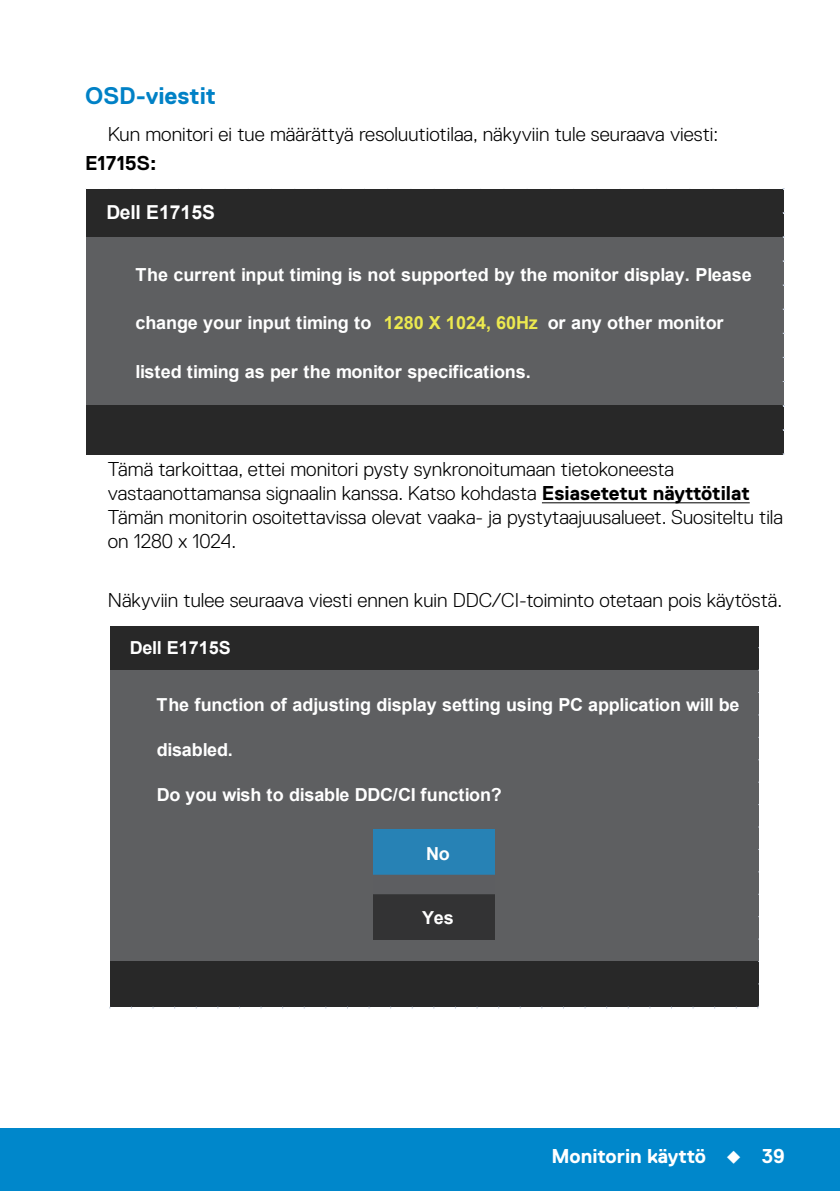
<style>
.page{position:relative;width:840px;height:1191px;background:#fff}
.page>*{position:absolute;margin:0;border:0;box-sizing:border-box;transform-origin:0 0}
.t1{font:700 24px "Dell Replica";color:#0081c6}
.t2{font:300 20px/24px "Dell Replica";color:#000}
.t3{font:700 20px "Dell Replica";color:#fff}
.t4{font:700 20px "Dell Replica";color:#000}
.t5{font:700 19.2px "Arial";color:#fff}
.t6{font:700 18px "Arial";letter-spacing:-.01em;color:#fff}
.s1{color:#ece94f}
.s2{font-weight:700}
</style>
<div class="page">
<div style="left:0;top:1128px;width:839px;height:63px;background:#0087cb"></div>
<hr style="left:541px;top:502px;width:208px;height:1px;background:#000">
<div style="left:86px;top:189px;width:696px;height:49px;background:#282828"></div>
<div style="left:86px;top:237px;width:696px;height:169px;background:#5e5f61"></div>
<div style="left:86px;top:405px;width:696px;height:50px;background:#282828"></div>
<div style="left:111px;top:626px;width:647px;height:45px;background:#282828"></div>
<div style="left:111px;top:670px;width:647px;height:292px;background:#5e5f61"></div>
<div style="left:111px;top:961px;width:647px;height:46px;background:#282828"></div>
<img style="left:373px;top:829px;width:121px;height:110px">
<p class="t1" style="left:85px;top:82px;width:132px">OSD-viestit</p>
<p class="t2" style="left:108px;top:122px;width:611px">Kun monitori ei tue määrättyä resoluutiotilaa, näkyviin tule seuraava viesti:</p>
<p class="t4" style="left:85px;top:152px;width:73px">E1715S:</p>
<p class="t5" style="left:106px;top:200px;width:110px">Dell E1715S</p>
<p class="t6" style="left:135px;top:263px;width:617px">The current input timing is not supported by the monitor display. Please</p>
<p class="t6" style="left:135px;top:311px;width:589px">change your input timing to <span class="s1">1280 X 1024, 60Hz</span> or any other monitor</p>
<p class="t6" style="left:135px;top:359px;width:396px">listed timing as per the monitor specifications.</p>
<p class="t2" style="left:108px;top:457px;width:676px">Tämä tarkoittaa, ettei monitori pysty synkronoitumaan tietokoneesta vastaanottamansa signaalin kanssa. Katso kohdasta <span class="s2">Esiasetetut näyttötilat </span>Tämän monitorin osoitettavissa olevat vaaka- ja pystytaajuusalueet. Suositeltu tila on 1280 x 1024.</p>
<p class="t2" style="left:108px;top:588px;width:675px">Näkyviin tulee seuraava viesti ennen kuin DDC/CI-toiminto otetaan pois käytöstä.</p>
<p class="t6" style="left:130px;top:636px;width:102px">Dell E1715S</p>
<p class="t6" style="left:156px;top:693px;width:584px">The function of adjusting display setting using PC application will be</p>
<p class="t6" style="left:157px;top:738px;width:78px">disabled.</p>
<p class="t6" style="left:157px;top:783px;width:346px">Do you wish to disable DDC/CI function?</p>
<p class="t6" style="left:426px;top:841px;width:25px">No</p>
<p class="t6" style="left:422px;top:905px;width:33px">Yes</p>
<p class="t3" style="left:551px;top:1144px;width:235px">Monitorin käyttö ◆ 39</p>
</div>
